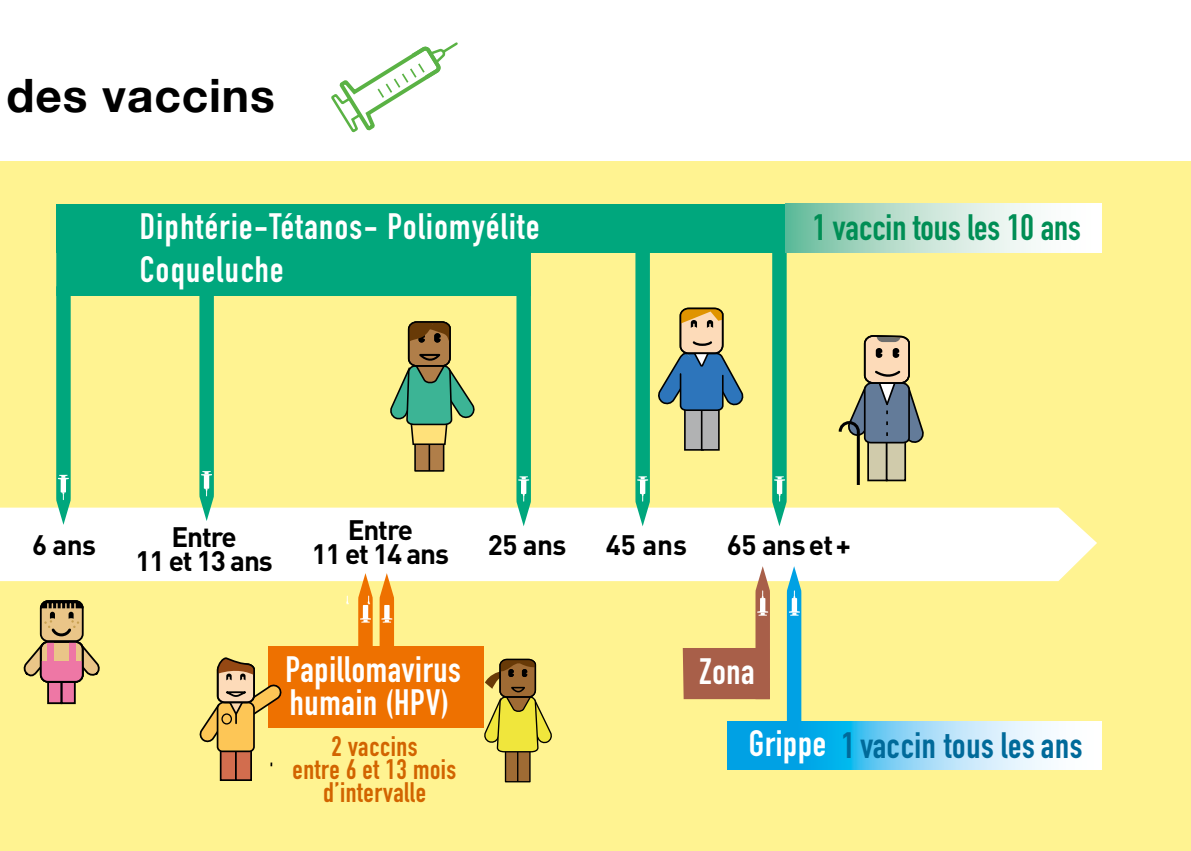
<style>
.page{position:relative;width:1191px;height:851px;background:#fff}
.page>*{position:absolute;margin:0;border:0;box-sizing:border-box;transform-origin:0 0}
.t1{font:700 46px "Helvetica Neue";letter-spacing:.02em;color:#000}
.t2{font:700 36.2px/43px "DIN Condensed";letter-spacing:.04em;color:#fff}
.t3{font:700 36.2px/73.4px "DIN Condensed";letter-spacing:.02em;color:#006a9a}
.t4{font:700 36.2px/33.2px "DIN Condensed";letter-spacing:.02em;color:#fff}
.t5{font:700 36.2px "DIN Condensed";color:#008e55}
.t6{font:700 27.8px/24px "DIN Pro";letter-spacing:-.04em;color:#000;text-align:center}
.t7{font:700 27.8px/22.8px "DIN Condensed";letter-spacing:.02em;color:#d26400;text-align:center}
.s1{color:#fff}
</style>
<div class="page">
<div style="left:0;top:162px;width:1191px;height:688px;background:#fff391"></div>
<svg style="left:331px;top:42px;width:127px;height:91px"></svg>
<div style="left:0;top:507px;width:1097px;height:74px;background:#fff"></div>
<svg style="left:346px;top:596px;width:2px;height:7px"></svg>
<svg style="left:358px;top:573px;width:15px;height:72px"></svg>
<svg style="left:379px;top:573px;width:15px;height:72px"></svg>
<div style="left:268px;top:645px;width:216px;height:82px;background:#ee7100"></div>
<div style="left:727px;top:721px;width:74px;height:48px;background:#00a1e4"></div>
<svg style="left:801px;top:721px;width:300px;height:48px;background:#9cdcf7"></svg>
<div style="left:56px;top:204px;width:730px;height:48px;background:#00a77d"></div>
<svg style="left:838px;top:335px;width:86px;height:150px"></svg>
<div style="left:221px;top:748px;width:15px;height:32px;background:#d26d4e"></div>
<div style="left:220px;top:747px;width:17px;height:33px;border:2px solid #000"></div>
<div style="left:236px;top:748px;width:15px;height:32px;background:#d26d4e"></div>
<div style="left:235px;top:747px;width:17px;height:33px;border:2px solid #000"></div>
<svg style="left:199px;top:657px;width:84px;height:96px"></svg>
<div style="left:56px;top:245px;width:475px;height:51px;background:#00a77d"></div>
<svg style="left:56px;top:286px;width:15px;height:238px;background:#1cb087"></svg>
<svg style="left:199px;top:296px;width:15px;height:225px;background:#1eb187"></svg>
<svg style="left:516px;top:296px;width:15px;height:230px;background:#1eb088"></svg>
<svg style="left:635px;top:252px;width:15px;height:274px;background:#1aaf86"></svg>
<svg style="left:683px;top:566px;width:87px;height:133px"></svg>
<svg style="left:787px;top:566px;width:14px;height:155px;background:#20ace6"></svg>
<svg style="left:772px;top:252px;width:14px;height:274px;background:#15ae86"></svg>
<div style="left:61px;top:681px;width:15px;height:23px;background:#ee77a5;border:2px solid #000"></div>
<div style="left:47px;top:681px;width:15px;height:23px;background:#ee77a5;border:2px solid #000"></div>
<svg style="left:23px;top:600px;width:77px;height:81px"></svg>
<div style="left:47px;top:642px;width:7px;height:24px;background:#ee77a5"></div>
<div style="left:69px;top:642px;width:7px;height:24px;background:#ee77a5"></div>
<div style="left:40px;top:641px;width:44px;height:41px;border:2px solid #000;border-radius:7px"></div>
<div style="left:685px;top:407px;width:18px;height:43px;background:#b1b2b3"></div>
<div style="left:684px;top:406px;width:20px;height:44px;border:2px solid #000"></div>
<div style="left:701px;top:407px;width:18px;height:43px;background:#b1b2b3"></div>
<div style="left:701px;top:406px;width:18px;height:44px;border:2px solid #000"></div>
<svg style="left:658px;top:307px;width:86px;height:105px"></svg>
<svg style="left:785px;top:204px;width:316px;height:48px;background:#c6e4d8"></svg>
<div style="left:505px;top:741px;width:25px;height:40px;background:#9f6b34"></div>
<div style="left:505px;top:741px;width:25px;height:41px;border:1px solid #000"></div>
<hr style="left:517px;top:741px;width:1px;height:40px;background:#000">
<svg style="left:484px;top:658px;width:68px;height:95px"></svg>
<div style="left:415px;top:418px;width:28px;height:53px;background:#b07e49"></div>
<div style="left:414px;top:417px;width:30px;height:54px;border:2px solid #000"></div>
<hr style="left:428px;top:418px;width:2px;height:53px;background:#000">
<svg style="left:390px;top:321px;width:85px;height:125px"></svg>
<h1 class="t1" style="left:7px;top:59px;width:270px">des vaccins</h1>
<h2 class="t2" style="left:140px;top:204px;width:401px">Diphtérie-Tétanos- Poliomyélite<br>Coqueluche</h2>
<h2 class="t5" style="left:812px;top:202px;width:270px">1 vaccin tous les 10 ans</h2>
<p class="t6" style="left:312px;top:517px;width:139px">Entre<br>11 et 14 ans</p>
<p class="t6" style="left:172px;top:524px;width:67px">Entre</p>
<p class="t6" style="left:488px;top:531px;width:80px">25 ans</p>
<p class="t6" style="left:606px;top:531px;width:83px">45 ans</p>
<p class="t6" style="left:135px;top:548px;width:139px">11 et 13 ans</p>
<p class="t6" style="left:32px;top:531px;width:66px">6 ans</p>
<p class="t6" style="left:727px;top:531px;width:125px">65 ans et+</p>
<h2 class="t4" style="left:285px;top:652px;width:177px">Papillomavirus humain (HPV)</h2>
<p class="t7" style="left:293px;top:734px;width:165px">2 vaccins<br>entre 6 et 13 mois d’intervalle</p>
<h2 class="t3" style="left:749px;top:634px;width:335px;text-indent:-49px"><span class="s1">Zona<br>Grippe</span> 1vaccin tous lesans</h2>
</div>
